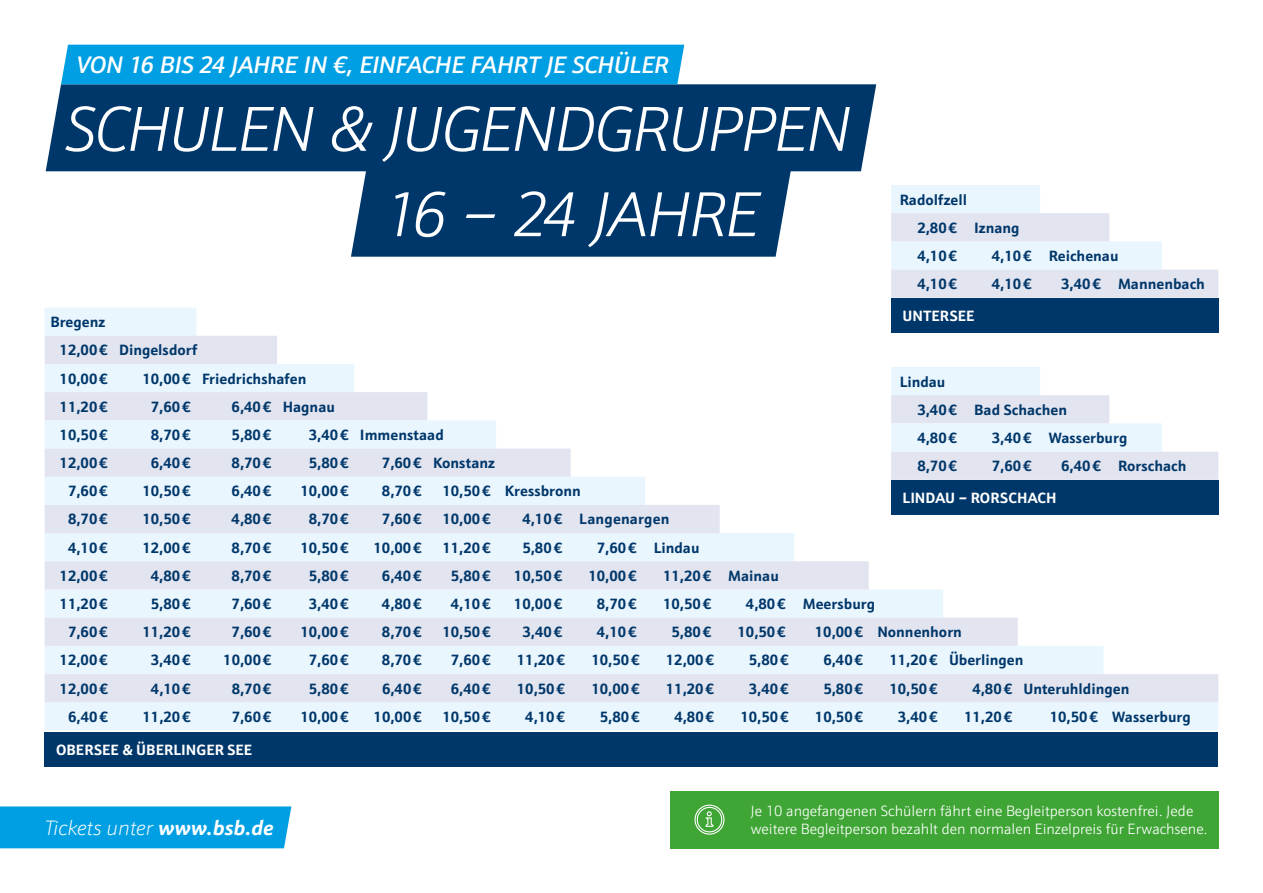
<style>
.page{position:relative;width:1263px;height:893px;background:#fff}
.page>*{position:absolute;margin:0;border:0;box-sizing:border-box;transform-origin:0 0}
.t1{font:italic 300 63.75px/85.3px "Schnebel Sans Pro";letter-spacing:-.03em;color:#fff}
.t2{font:italic 500 24px "Schnebel Sans Pro";letter-spacing:-.01em;color:#fff}
.t3{font:italic 100 21px "Schnebel Sans Pro";letter-spacing:-.005em;color:#fff}
.t4{font:700 15px/28.2px "Schnebel Sans Pro";color:#00376a}
.t5{font:300 15px/18px "Schnebel Sans Pro";color:#fff}
.t6{font:700 15px "Schnebel Sans Pro";letter-spacing:.005em;color:#fff}
.s1{font-weight:700}
</style>
<div class="page">
<div style="left:0;top:806px;width:291px;height:42px;background:#009fe3"></div>
<svg style="left:45px;top:308px;width:1173px;height:422px"></svg>
<div style="left:45px;top:336px;width:232px;height:28px;background:#e2e4ef"></div>
<svg style="left:45px;top:392px;width:1173px;height:310px"></svg>
<div style="left:45px;top:732px;width:1173px;height:35px;background:#00376a"></div>
<svg style="left:891px;top:185px;width:327px;height:113px"></svg>
<div style="left:891px;top:298px;width:327px;height:35px;background:#00376a"></div>
<svg style="left:891px;top:367px;width:327px;height:113px"></svg>
<div style="left:891px;top:480px;width:327px;height:35px;background:#00376a"></div>
<div style="left:670px;top:791px;width:548px;height:57px;background:#3fa535"></div>
<svg style="left:694px;top:805px;width:30px;height:30px"></svg>
<div style="left:46px;top:84px;width:830px;height:87px;background:#00376a"></div>
<div style="left:351px;top:170px;width:440px;height:87px;background:#00376a"></div>
<div style="left:61px;top:45px;width:623px;height:39px;background:#009fe3"></div>
<h2 class="t2" style="left:77px;top:50px;width:594px">VON 16 BIS 24 JAHRE IN €, EINFACHE FAHRT JE SCHÜLER</h2>
<h1 class="t1" style="left:382px;top:86px;width:470px;text-indent:-317px">SCHULEN &amp; JUGENDGRUPPEN<br>16 – 24 JAHRE</h1>
<p class="t4" style="left:917px;top:185px;width:104px;text-indent:-18px">Radolfzell<br>2,80€ Iznang<br>4,10€</p>
<p class="t4" style="left:992px;top:242px;width:128px">4,10€ Reichenau</p>
<p class="t4" style="left:917px;top:270px;width:41px">4,10€</p>
<p class="t4" style="left:992px;top:270px;width:41px">4,10€</p>
<p class="t4" style="left:1061px;top:270px;width:145px">3,40€ Mannenbach</p>
<p class="t6" style="left:902px;top:306px;width:73px">UNTERSEE</p>
<p class="t4" style="left:60px;top:308px;width:139px;text-indent:-9px">Bregenz<br>12,00€ Dingelsdorf<br>10,00€</p>
<p class="t4" style="left:142px;top:364px;width:165px">10,00€ Friedrichshafen</p>
<p class="t4" style="left:917px;top:367px;width:151px;text-indent:-18px">Lindau<br>3,40€ Bad Schachen<br>4,80€</p>
<p class="t4" style="left:60px;top:392px;width:50px">11,20€</p>
<p class="t4" style="left:151px;top:392px;width:41px">7,60€</p>
<p class="t4" style="left:232px;top:392px;width:105px">6,40€ Hagnau</p>
<p class="t4" style="left:60px;top:420px;width:50px">10,50€</p>
<p class="t4" style="left:151px;top:420px;width:41px">8,70€</p>
<p class="t4" style="left:232px;top:420px;width:41px">5,80€</p>
<p class="t4" style="left:309px;top:420px;width:137px">3,40€ Immenstaad</p>
<p class="t4" style="left:60px;top:449px;width:50px">12,00€</p>
<p class="t4" style="left:151px;top:449px;width:41px">6,40€</p>
<p class="t4" style="left:232px;top:449px;width:41px">8,70€</p>
<p class="t4" style="left:309px;top:449px;width:41px">5,80€</p>
<p class="t4" style="left:382px;top:449px;width:114px">7,60€ Konstanz</p>
<p class="t4" style="left:68px;top:477px;width:41px">7,60€</p>
<p class="t4" style="left:142px;top:477px;width:50px">10,50€</p>
<p class="t4" style="left:232px;top:477px;width:41px">6,40€</p>
<p class="t4" style="left:300px;top:477px;width:50px">10,00€</p>
<p class="t4" style="left:382px;top:477px;width:41px">8,70€</p>
<p class="t4" style="left:442px;top:477px;width:140px">10,50€ Kressbronn</p>
<p class="t4" style="left:68px;top:505px;width:41px">8,70€</p>
<p class="t4" style="left:142px;top:505px;width:50px">10,50€</p>
<p class="t4" style="left:232px;top:505px;width:41px">4,80€</p>
<p class="t4" style="left:309px;top:505px;width:41px">8,70€</p>
<p class="t4" style="left:382px;top:505px;width:41px">7,60€</p>
<p class="t4" style="left:442px;top:505px;width:50px">10,00€</p>
<p class="t4" style="left:522px;top:505px;width:149px">4,10€ Langenargen</p>
<p class="t4" style="left:68px;top:533px;width:41px">4,10€</p>
<p class="t4" style="left:142px;top:533px;width:50px">12,00€</p>
<p class="t4" style="left:232px;top:533px;width:41px">8,70€</p>
<p class="t4" style="left:300px;top:533px;width:50px">10,50€</p>
<p class="t4" style="left:374px;top:533px;width:50px">10,00€</p>
<p class="t4" style="left:442px;top:533px;width:50px">11,20€</p>
<p class="t4" style="left:522px;top:533px;width:41px">5,80€</p>
<p class="t4" style="left:597px;top:533px;width:104px">7,60€ Lindau</p>
<p class="t4" style="left:60px;top:561px;width:50px">12,00€</p>
<p class="t4" style="left:151px;top:561px;width:41px">4,80€</p>
<p class="t4" style="left:232px;top:561px;width:41px">8,70€</p>
<p class="t4" style="left:309px;top:561px;width:41px">5,80€</p>
<p class="t4" style="left:382px;top:561px;width:41px">6,40€</p>
<p class="t4" style="left:451px;top:561px;width:41px">5,80€</p>
<p class="t4" style="left:514px;top:561px;width:50px">10,50€</p>
<p class="t4" style="left:588px;top:561px;width:50px">10,00€</p>
<p class="t4" style="left:663px;top:561px;width:117px">11,20€ Mainau</p>
<p class="t4" style="left:60px;top:590px;width:50px">11,20€</p>
<p class="t4" style="left:151px;top:590px;width:41px">5,80€</p>
<p class="t4" style="left:232px;top:590px;width:41px">7,60€</p>
<p class="t4" style="left:309px;top:590px;width:41px">3,40€</p>
<p class="t4" style="left:382px;top:590px;width:41px">4,80€</p>
<p class="t4" style="left:451px;top:590px;width:41px">4,10€</p>
<p class="t4" style="left:514px;top:590px;width:50px">10,00€</p>
<p class="t4" style="left:597px;top:590px;width:41px">8,70€</p>
<p class="t4" style="left:663px;top:590px;width:50px">10,50€</p>
<p class="t4" style="left:746px;top:590px;width:131px">4,80€ Meersburg</p>
<p class="t4" style="left:68px;top:618px;width:41px">7,60€</p>
<p class="t4" style="left:142px;top:618px;width:50px">11,20€</p>
<p class="t4" style="left:232px;top:618px;width:41px">7,60€</p>
<p class="t4" style="left:300px;top:618px;width:50px">10,00€</p>
<p class="t4" style="left:382px;top:618px;width:41px">8,70€</p>
<p class="t4" style="left:442px;top:618px;width:50px">10,50€</p>
<p class="t4" style="left:522px;top:618px;width:41px">3,40€</p>
<p class="t4" style="left:597px;top:618px;width:41px">4,10€</p>
<p class="t4" style="left:671px;top:618px;width:41px">5,80€</p>
<p class="t4" style="left:737px;top:618px;width:50px">10,50€</p>
<p class="t4" style="left:815px;top:618px;width:148px">10,00€ Nonnenhorn</p>
<p class="t4" style="left:60px;top:646px;width:50px">12,00€</p>
<p class="t4" style="left:151px;top:646px;width:41px">3,40€</p>
<p class="t4" style="left:223px;top:646px;width:50px">10,00€</p>
<p class="t4" style="left:309px;top:646px;width:41px">7,60€</p>
<p class="t4" style="left:382px;top:646px;width:41px">8,70€</p>
<p class="t4" style="left:451px;top:646px;width:41px">7,60€</p>
<p class="t4" style="left:517px;top:646px;width:50px">11,20€</p>
<p class="t4" style="left:591px;top:646px;width:50px">10,50€</p>
<p class="t4" style="left:666px;top:646px;width:50px">12,00€</p>
<p class="t4" style="left:749px;top:646px;width:41px">5,80€</p>
<p class="t4" style="left:823px;top:646px;width:41px">6,40€</p>
<p class="t4" style="left:889px;top:646px;width:135px">11,20€ Überlingen</p>
<p class="t4" style="left:60px;top:674px;width:50px">12,00€</p>
<p class="t4" style="left:151px;top:674px;width:41px">4,10€</p>
<p class="t4" style="left:232px;top:674px;width:41px">8,70€</p>
<p class="t4" style="left:309px;top:674px;width:41px">5,80€</p>
<p class="t4" style="left:382px;top:674px;width:41px">6,40€</p>
<p class="t4" style="left:451px;top:674px;width:41px">6,40€</p>
<p class="t4" style="left:517px;top:674px;width:50px">10,50€</p>
<p class="t4" style="left:591px;top:674px;width:50px">10,00€</p>
<p class="t4" style="left:666px;top:674px;width:50px">11,20€</p>
<p class="t4" style="left:749px;top:674px;width:41px">3,40€</p>
<p class="t4" style="left:823px;top:674px;width:41px">5,80€</p>
<p class="t4" style="left:889px;top:674px;width:50px">10,50€</p>
<p class="t4" style="left:972px;top:674px;width:159px">4,80€ Unteruhldingen</p>
<p class="t4" style="left:68px;top:702px;width:41px">6,40€</p>
<p class="t4" style="left:143px;top:702px;width:50px">11,20€</p>
<p class="t4" style="left:232px;top:702px;width:41px">7,60€</p>
<p class="t4" style="left:300px;top:702px;width:50px">10,00€</p>
<p class="t4" style="left:374px;top:702px;width:50px">10,00€</p>
<p class="t4" style="left:442px;top:702px;width:50px">10,50€</p>
<p class="t4" style="left:525px;top:702px;width:41px">4,10€</p>
<p class="t4" style="left:600px;top:702px;width:41px">5,80€</p>
<p class="t4" style="left:674px;top:702px;width:41px">4,80€</p>
<p class="t4" style="left:740px;top:702px;width:50px">10,50€</p>
<p class="t4" style="left:815px;top:702px;width:50px">10,50€</p>
<p class="t4" style="left:898px;top:702px;width:41px">3,40€</p>
<p class="t4" style="left:964px;top:702px;width:50px">11,20€</p>
<p class="t4" style="left:1050px;top:702px;width:143px">10,50€ Wasserburg</p>
<p class="t6" style="left:56px;top:739px;width:198px">OBERSEE &amp; ÜBERLINGER SEE</p>
<p class="t4" style="left:992px;top:424px;width:137px">3,40€ Wasserburg</p>
<p class="t4" style="left:917px;top:452px;width:41px">8,70€</p>
<p class="t4" style="left:992px;top:452px;width:41px">7,60€</p>
<p class="t4" style="left:1061px;top:452px;width:127px">6,40€ Rorschach</p>
<p class="t6" style="left:902px;top:488px;width:156px">LINDAU – RORSCHACH</p>
<h3 class="t3" style="left:45px;top:815px;width:231px">Tickets unter <span class="s1">www.bsb.de</span></h3>
<p class="t5" style="left:751px;top:802px;width:458px">Je 10 angefangenen Schülern fährt eine Begleitperson kostenfrei. Jede weitere Begleitperson bezahlt den normalen Einzelpreis für Erwachsene.</p>
</div>
